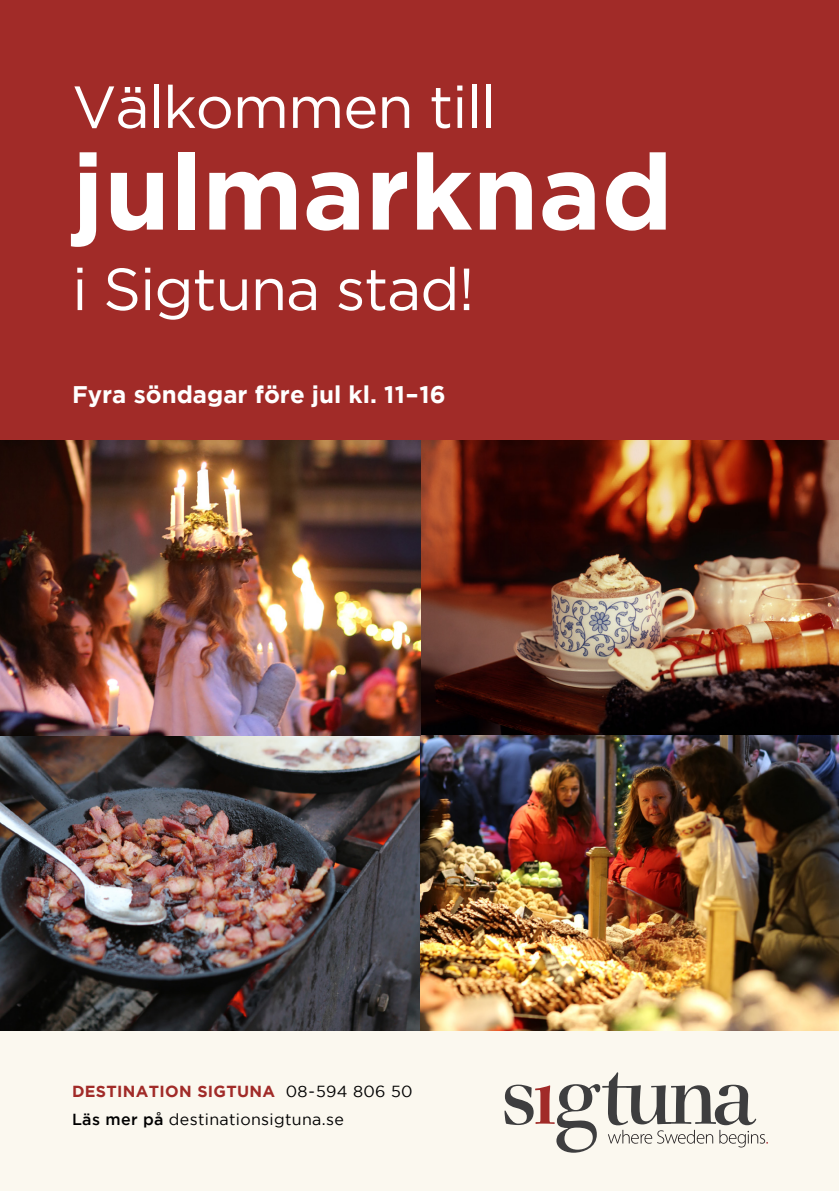
<style>
.page{position:relative;width:840px;height:1191px;background:#fff}
.page>*{position:absolute;margin:0;border:0;box-sizing:border-box;transform-origin:0 0}
.t1{font:700 105.8px "Gotham";color:#fff}
.t2{font:59.2px "Gotham";letter-spacing:-.02em;color:#fff}
.t3{font:700 24px "Gotham";color:#fff}
.t4{font:16px/28px "Gotham";letter-spacing:.02em;color:#000}
.s1{font-weight:700;color:#a12b28}
.s2{font-weight:500}
</style>
<div class="page">
<div style="left:0;top:1px;width:838px;height:485px;background:#a12b28"></div>
<div style="left:0;top:1030px;width:838px;height:161px;background:#fbf8ef"></div>
<img style="left:0;top:441px;width:838px;height:589px">
<svg style="left:504px;top:1072px;width:263px;height:80px"></svg>
<h2 class="t2" style="left:72px;top:85px;width:425px">Välkommen till</h2>
<h1 class="t1" style="left:72px;top:152px;width:602px">julmarknad</h1>
<h2 class="t2" style="left:72px;top:267px;width:404px">i Sigtuna stad!</h2>
<h3 class="t3" style="left:72px;top:385px;width:375px">Fyra söndagar före jul kl. 11–16</h3>
<p class="t4" style="left:72px;top:1078px;width:342px"><span class="s1">DESTINATION SIGTUNA</span> 08-594 806 50<br><span class="s2">Läs mer på</span> destinationsigtuna.se</p>
</div>
